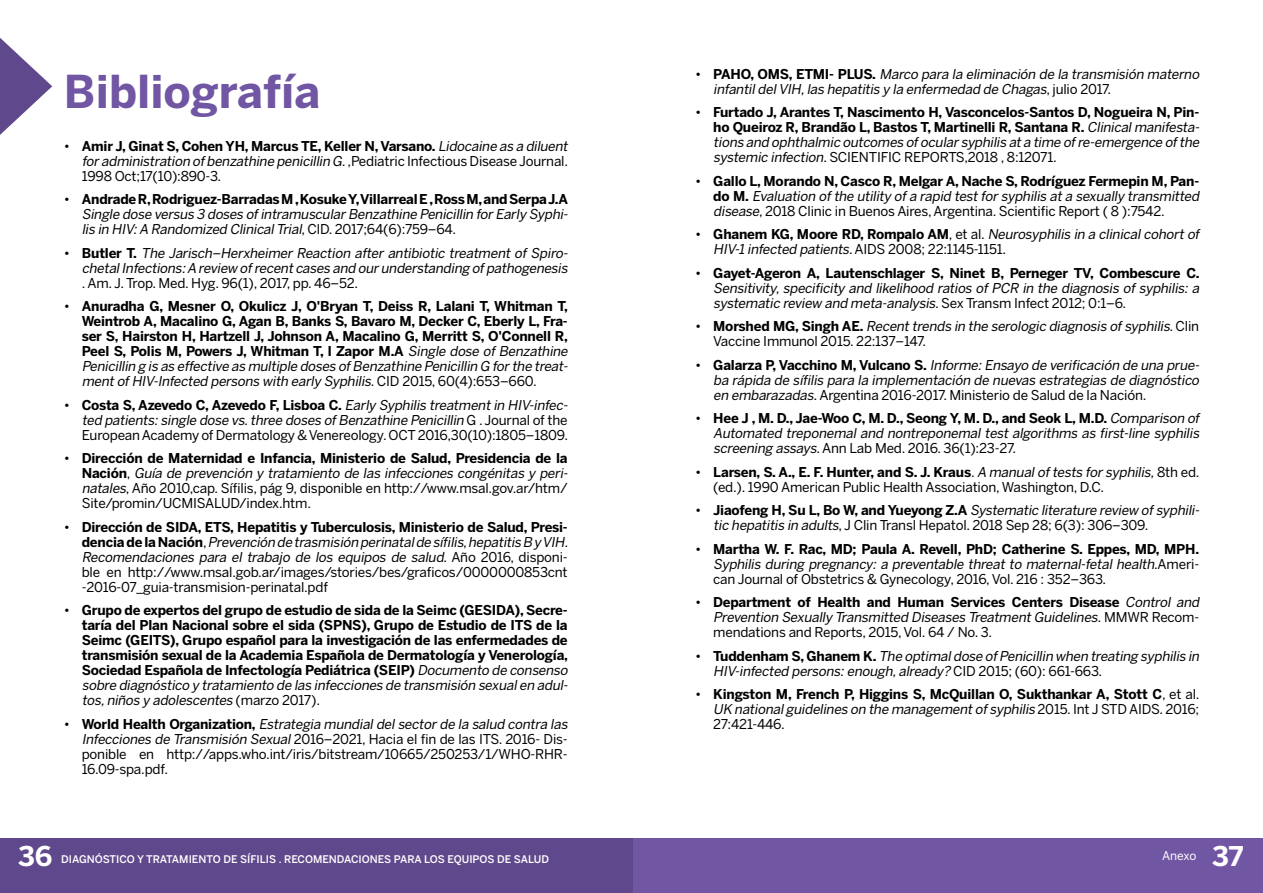
<style>
.page{position:relative;width:1263px;height:893px;background:#fff}
.page>*{position:absolute;margin:0;border:0;box-sizing:border-box;transform-origin:0 0}
.t1{font:700 45px "Benton Sans";color:#7156a4}
.t2{font:700 27px "Benton Sans";color:#fff}
.t3{font:italic 13.5px/15px "Benton Sans";letter-spacing:-.015em;color:#000}
.t4{font:700 13.5px/15px "Benton Sans";letter-spacing:-.015em;color:#000}
.t5{font:13.5px/15px "Benton Sans";letter-spacing:-.015em;color:#000}
.t6{font:12px "Benton Sans";letter-spacing:-.01em;color:#fff}
.t7{font:500 10.5px "Benton Sans";color:#fff}
.s1{font-style:normal}
.s2{font-weight:700;font-style:normal}
.s3{font-weight:400}
.s4{font-weight:400;font-style:italic}
.s5{font-weight:700}
.s6{font-style:italic}
</style>
<div class="page">
<svg style="left:0;top:38px;width:52px;height:97px"></svg>
<div style="left:633px;top:838px;width:630px;height:55px;background:#7156a4"></div>
<div style="left:0;top:839px;width:633px;height:54px;background:#60488c"></div>
<h1 class="t1" style="left:64px;top:65px;width:258px">Bibliografía</h1>
<p class="t3" style="left:82px;top:138px;width:490px;text-indent:-18px"><span class="s1">•</span> <span class="s2">Amir J, Ginat S, Cohen YH, Marcus TE, Keller N, Varsano.</span> Lidocaine as a diluent foradministration ofbenzathine penicillin G. <span class="s1">, Pe d i a t r i c I n fe ct i o u s D i s e a s e J o u r n a l .<br>1998 Oct;17(10):890-3.</span></p>
<p class="t3" style="left:82px;top:192px;width:490px;text-indent:-18px"><span class="s1">•</span> <span class="s2">Andrade R, Rodriguez-Barradas M , Kosuke Y, Villarreal E , Ross M, and Serpa J.A<br></span>Single dose versus 3 doses ofintramuscularBenzathine Penicillin forEarly Syphi&shy;lis in HIV:A Randomized ClinicalTrial<span class="s1">, C l D. 2 0 17 ; 64 ( 6 ) : 75 9 – 64 .</span></p>
<p class="t3" style="left:64px;top:245px;width:508px;text-align:right"><span class="s1">•</span> <span class="s2">B u t l e r T.</span> The Jarisch–Herxheimer Reaction after antibiotic treatment of Spiro&shy;chetalInfections:A review ofrecentcases and ourunderstanding ofpathogenesis</p>
<p class="t5" style="left:82px;top:275px;width:276px">. Am. J. Trop. Med. Hyg. 96(1), 2017, pp. 46–52.</p>
<p class="t4" style="left:82px;top:299px;width:490px;text-indent:-18px"><span class="s3">•</span> Anuradha G, Mesner O, Okulicz J, O'Bryan T, Deiss R, Lalani T, Whitman T, Weintrob A, Macalino G, Agan B, Banks S, Bavaro M, Decker C, Eberly L, Fra&shy;ser S, Hairston H, Hartzell J, Johnson A, Macalino G, Merritt S, O'Connell R, Peel S, Polis M, Powers J, Whitman T, l Zapor M.A <span class="s4">Single dose of Benzathine Penicillin g is as effective as multiple doses ofBenzathine Penicillin G forthe treat&shy;mentofHIV-Infected persons with early Syphilis</span><span class="s3">. C I D 2 0 1 5 , 6 0 (4 ) : 6 5 3 – 6 6 0 .</span></p>
<p class="t3" style="left:82px;top:397px;width:490px;text-indent:-18px"><span class="s1">•</span> <span class="s2">C osta S , Azeve d o C , Azeve d o F, L i s b oa C .</span> Early Syphilis treatmentin HIV-infec&shy;ted patients:single dose vs. three doses ofBenzathine Penicillin <span class="s1">G . J o u r n a l o f t h e<br>European Academy of Dermatology &amp; Venereology. OCT 2016,30(10):1805–1809.</span></p>
<p class="t5" style="left:82px;top:451px;width:490px;text-indent:-18px">• <span class="s5">Dirección de Maternidad e Infancia, Ministerio de Salud, Presidencia de la N a c i ó n</span> , <span class="s6">Guía de prevención y tratamiento de las infecciones congénitas y peri&shy;natales</span>, Año 2010,cap. Sífilis, pág 9, disponible en http://www. msal.gov.ar/htm/ Site/promin/UCMISALUD/index. htm.</p>
<p class="t5" style="left:82px;top:519px;width:487px;text-align:justify;text-indent:-18px">• <span class="s5">Dirección de SIDA, ETS, Hepatitis y Tuberculosis, Ministerio de Salud, Presi&shy;d e n c i a d e l a N a c i ó n</span> , <span class="s6">Prevención de trasmisión perinatalde sífilis,hepatitis B y VIH.<br>Recomendaciones para el trabajo de los equipos de salud</span>. A ñ o 2 0 1 6 , d i s p o n i - ble en http://www. msal.gob. ar/images/stories/bes/graficos/0000000853cnt -2016-07_guia-transmision-perinatal. pdf</p>
<p class="t4" style="left:64px;top:603px;width:420px"><span class="s3">•</span> Grupo de expertos del grupo de estudio de sida de la Seimc (Gesida</p>
<p class="t4" style="left:515px;top:603px;width:54px">), Secre-</p>
<p class="t4" style="left:82px;top:618px;width:253px">taría del Plan Nacional sobre el sida (spns</p>
<p class="t4" style="left:361px;top:618px;width:208px">), Grupo de Estudio de ITS de la</p>
<p class="t4" style="left:82px;top:633px;width:67px">Seimc (Geits</p>
<p class="t4" style="left:82px;top:633px;width:490px;text-indent:89px">), Grupo español para la investigación de las enfermedades de transmisión sexual de la Academia Española de Dermatología y Venerología, Sociedad Española de Infectología Pediátrica (SEIP) <span class="s4">Documento de consenso sobre diagnóstico y tratamiento de las infecciones de transmisión sexualen adul&shy;tos,niños y adolescentes</span> <span class="s3">( m a rz o 2 0 1 7 ) .</span></p>
<p class="t5" style="left:82px;top:716px;width:490px;text-indent:-18px">• <span class="s5">Wo r l d H e a l t h O rga n i za t i o n ,</span> <span class="s6">Estrategia mundialdelsectorde la salud contra las Infecciones de Transmisión Sexual</span>2016–2021, Hacia el fin de las ITS. 2016- Dis&shy;ponible en http://apps.who. int/iris/bitstream/10665/250253/1/WHO-RHR-16.09-spa. pdf.</p>
<p class="t3" style="left:713px;top:66px;width:490px;text-indent:-18px"><span class="s1">•</span> <span class="s2">PA H O, O M S , ET M I - P LU S .</span> Marco para la eliminación de la transmisión materno infantildelVIH,las hepatitis y la enfermedad de Chagas<span class="s1">, j u l i o 2 0 1 7.</span></p>
<p class="t4" style="left:713px;top:105px;width:490px;text-indent:-18px"><span class="s3">•</span> Furtado J, Arantes T, Nascimento H, Vasconcelos-Santos D, Nogueira N, Pin&shy;ho Queiroz R, Brandão L, Bastos T, Martinelli R, Santana R. <span class="s4">Clinicalmanifesta&shy;tions and ophthalmic outcomes ofocularsyphilis ata time ofre-emergence ofthe systemic infection</span><span class="s3">. SCIENTIFIC REPORTS,2018 , 8:12071.</span></p>
<p class="t3" style="left:713px;top:173px;width:490px;text-indent:-18px"><span class="s1">•</span> <span class="s2">Gallo L, Morando N, Casco R, Melgar A, Nache S, Rodríguez Fermepin M, Pan&shy;d o M .</span> Evaluation ofthe utility ofa rapid testforsyphilis ata sexually transmitted disease<span class="s1">, 2018 Clinic in Buenos Aires, Argentina. Scientific Report ( 8 ):7542.</span></p>
<p class="t3" style="left:713px;top:227px;width:490px;text-indent:-18px"><span class="s1">•</span> <span class="s2">Ghanem KG, Moore RD, Rompalo AM</span><span class="s1">, et al.</span> Neurosyphilis in a clinicalcohortof<br>HIV-1 infected patients<span class="s1">. AIDS 2008; 22:1145-1151.</span></p>
<p class="t3" style="left:713px;top:265px;width:490px;text-indent:-18px"><span class="s1">•</span> <span class="s2">Gayet-Ageron A, Lautenschlager S, Ninet B, Perneger TV, Combescure C.<br></span>Sensitivity,specificity and likelihood ratios of PCR in the diagnosis of syphilis: a systematic review and meta-analysis. <span class="s1">S ex Tra n s m I n fe ct 2 0 1 2 ; 0 : 1 – 6 .</span></p>
<p class="t3" style="left:713px;top:319px;width:487px;text-indent:-18px"><span class="s1">•</span> <span class="s2">M o rs h e d M G , S i ng h A E .</span> Recenttrends in the serologic diagnosis ofsyphilis. <span class="s1">C l i n<br>Vaccine Immunol 2015. 22:137–147.</span></p>
<p class="t3" style="left:713px;top:357px;width:490px;text-align:justify;text-indent:-18px"><span class="s1">•</span> <span class="s2">G a l a rza P, Va cc h i n o M , Vu l ca n o S .</span> Informe:Ensayo de verificación de una prue&shy;ba rápida de sífilis para la implementación de nuevas estrategias de diagnóstico en embarazadas. <span class="s1">Argentina 2016-2017. Ministerio de Salud de la Nación.</span></p>
<p class="t3" style="left:713px;top:411px;width:490px;text-align:justify;text-indent:-18px"><span class="s1">•</span> <span class="s2">Hee J , M. D., Jae-Woo C, M. D., Seong Y, M. D., and Seok L, M.D.</span> Comparison of Automated treponemal and nontreponemal test algorithms as first-line syphilis screening assays<span class="s1">. Ann Lab Med. 2016. 36(1):23-27.</span></p>
<p class="t5" style="left:713px;top:464px;width:486px;text-indent:-18px">• <span class="s5">Larsen, S. A., E. F. Hunter, and S. J. Kraus</span>. <span class="s6">A manualoftests forsyphilis,</span>8th ed. (ed.). 1990 American Public Health Association, Washington, D.C.</p>
<p class="t3" style="left:713px;top:503px;width:490px;text-indent:-18px"><span class="s1">•</span> <span class="s2">J i a ofe ng H , S u L , B o W, a n d Yu eyo ng Z . A</span> Systematic literature review ofsyphili&shy;tic hepatitis in adults<span class="s1">, J Clin Transl Hepatol. 2018 Sep 28; 6(3): 306–309.</span></p>
<p class="t3" style="left:713px;top:541px;width:487px;text-align:justify;text-indent:-18px"><span class="s1">•</span> <span class="s2">Martha W. F. Rac, MD; Paula A. Revell, PhD; Catherine S. Eppes, MD, MPH.<br></span>Syphilis during pregnancy: a preventable threat to maternal-fetal health<span class="s1">. A m e r i - can Journal of Obstetrics &amp; Gynecology, 2016, Vol. 216 : 352–363.</span></p>
<p class="t3" style="left:713px;top:595px;width:490px;text-indent:-18px"><span class="s1">•</span> <span class="s2">Department of Health and Human Services Centers Disease</span> Control and<br>Prevention Sexually Transmitted Diseases TreatmentGuidelines. <span class="s1">M M W R R e c o m - mendations and Reports, 2015, Vol. 64 / No. 3.</span></p>
<p class="t3" style="left:713px;top:648px;width:490px;text-indent:-18px"><span class="s1">•</span> <span class="s2">Tu d d e n h a m S , G h a n e m K .</span> The optimaldose ofPenicillin when treating syphilis in<br>HIV-infected persons:enough,already? <span class="s1">C I D 2 0 1 5 ; ( 6 0 ) : 6 6 1 - 6 6 3 .</span></p>
<p class="t4" style="left:713px;top:687px;width:487px;text-indent:-18px"><span class="s3">•</span> Kingston M, French P, Higgins S, McQuillan O, Sukthankar A, Stott C<span class="s3">, et al.<br></span><span class="s4">UK nationalguidelines on the managementofsyphilis</span> <span class="s3">2 0 1 5 . I n t J ST D A I D S . 2 0 1 6 ;<br>27:421-446.</span></p>
<h2 class="t2" style="left:18px;top:840px;width:36px">36</h2>
<p class="t7" style="left:61px;top:853px;width:489px">DIAGNÓSTICO Y TRATAMIENTO DE SÍFILIS . RECOMENDACIONES PARA LOS EQUIPOS DE SALUD</p>
<p class="t6" style="left:1162px;top:849px;width:36px">Anexo</p>
<h2 class="t2" style="left:1212px;top:840px;width:33px">37</h2>
</div>
